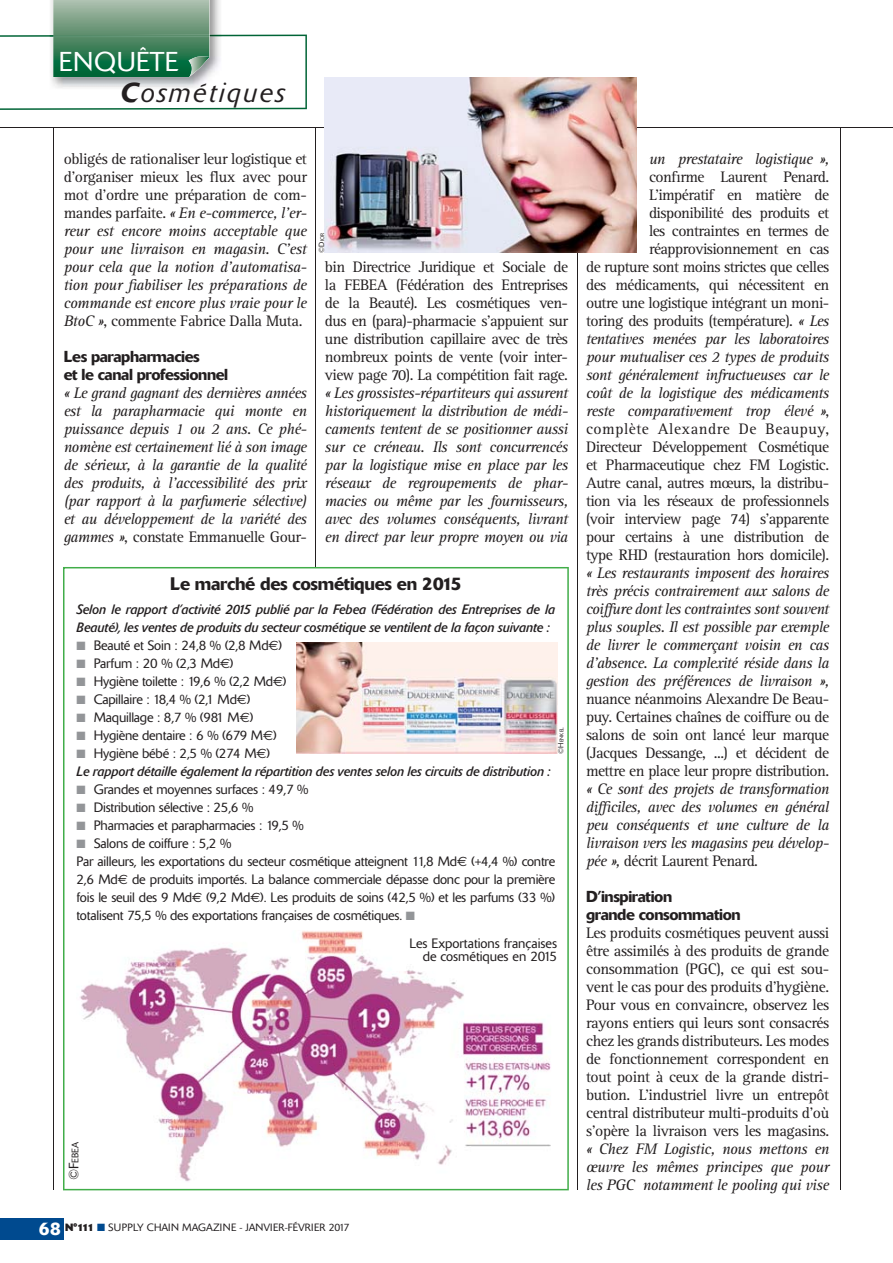
<style>
.page{position:relative;width:893px;height:1263px;background:#fff}
.page>*{position:absolute;margin:0;border:0;box-sizing:border-box;transform-origin:0 0}
.t1{font:italic 300 27px/31.2px "Delta";letter-spacing:.1em;color:#231f20}
.t2{font:500 18px "Delta";letter-spacing:-.015em;color:#231f20}
.t3{font:15.75px/18px "Rotis Serif";letter-spacing:-.035em;color:#231f20;text-align:justify}
.t4{font:italic 15.75px/18px "Rotis Serif";letter-spacing:-.035em;color:#231f20;text-align:justify}
.t5{font:500 15.75px/18px "Delta";letter-spacing:-.025em;color:#231f20}
.t6{font:300 13.5px/18px "Delta";letter-spacing:-.015em;color:#231f20}
.t7{font:italic 13.5px/18px "Delta";letter-spacing:-.015em;color:#231f20;scale:.95 1}
.t8{font:300 10.5px "Delta";letter-spacing:.02em;color:#231f20}
.t9{font:300 9.45px "Delta";color:#231f20}
.t10{font:300 5.25px "Delta";letter-spacing:.02em;color:#231f20}
.s1{font-style:normal;color:#fff}
.s2{font-weight:500}
.s3{font-style:normal}
.s4{font-size:7.5px}
.s5{color:#939598}
.s6{font-family:"Euro Sans";font-weight:400}
.s7{font-weight:300;font-style:normal}
.s8{font-family:"Euro Sans";font-style:normal}
.s9{font-size:13.5px}
.s10{font-weight:500;font-size:18px;color:#fff}
.s11{font-weight:700}
.s12{color:#004a8f}
.s13{font-style:italic}
</style>
<div class="page">
<div style="left:0;top:1218px;width:64px;height:22px;background:#004a8f"></div>
<hr style="left:53px;top:128px;width:1px;height:1062px;background:#231f20">
<hr style="left:840px;top:128px;width:1px;height:1062px;background:#231f20">
<hr style="left:0;top:127px;width:893px;height:1px;background:#231f20">
<img style="left:51px;top:0;width:171px;height:35px">
<img style="left:210px;top:0;width:1px;height:35px">
<svg style="left:0;top:35px;width:307px;height:75px"></svg>
<img style="left:53px;top:0;width:157px;height:77px">
<img style="left:53px;top:35px;width:157px;height:2px">
<img style="left:61px;top:47px;width:117px;height:27px">
<img style="left:188px;top:56px;width:22px;height:21px">
<hr style="left:316px;top:128px;width:1px;height:1062px;background:#231f20">
<hr style="left:577px;top:128px;width:1px;height:1062px;background:#231f20">
<svg style="left:63px;top:567px;width:506px;height:623px"></svg>
<img style="left:76px;top:930px;width:480px;height:253px">
<img style="left:325px;top:77px;width:311px;height:176px">
<img style="left:297px;top:642px;width:260px;height:112px">
<h1 class="t1" style="left:120px;top:49px;width:166px;text-indent:-61px"><span class="s1">ENQUÊTE<br></span><span class="s2">C</span>osmétiques</h1>
<p class="t4" style="left:64px;top:151px;width:245px"><span class="s3">obligés de rationaliser leur logistique et d’organiser mieux les flux avec pour mot d’ordre une préparation de com&shy;mandes parfaite.</span> « En e-commerce, l’er&shy;reur est encore moins acceptable que pour une livraison en magasin. C’est pour cela que la notion d’automatisa&shy;tion pour fiabiliser les préparations de commande est encore plus vraie pour le BtoC »<span class="s3">, commente Fabrice Dalla Muta.</span></p>
<p class="t5" style="left:64px;top:349px;width:166px">Les parapharmacies<br>et le canal professionnel</p>
<p class="t4" style="left:64px;top:385px;width:245px">« Le grand gagnant des dernières années est la parapharmacie qui monte en puissance depuis 1 ou 2 ans. Ce phé&shy;nomène est certainement lié à son image de sérieux, à la garantie de la qualité des produits, à l’accessibilité des prix (par rapport à la parfumerie sélective) et au développement de la variété des gammes »<span class="s3">, constate Emmanuelle Gour-</span></p>
<p class="t10" style="left:320px;top:253px;width:22px;rotate:-90deg"><span class="s4">©D</span>IOR</p>
<p class="t3" style="left:325px;top:259px;width:245px">bin Directrice Juridique et Sociale de la FEBEA (Fédération des Entreprises de la Beauté). Les cosmétiques ven&shy;dus en (para)-pharmacie s’appuient sur une distribution capillaire avec de très nombreux points de vente (voir inter&shy;view page 70). La compétition fait rage.</p>
<p class="t4" style="left:325px;top:385px;width:245px">« Les grossistes-répartiteurs qui assurent historiquement la distribution de médi&shy;caments tentent de se positionner aussi sur ce créneau. Ils sont concurrencés par la logistique mise en place par les réseaux de regroupements de phar&shy;macies ou même par les fournisseurs, avec des volumes conséquents, livrant en direct par leur propre moyen ou via</p>
<p class="t2" style="left:170px;top:577px;width:293px">Le marché des cosmétiques en 2015</p>
<p class="t7" style="left:76px;top:601px;width:505px">Selon le rapport d’activité 2015 publié par la Febea (Fédération des Entreprises de la<br>Beauté), les ventes de produits du secteur cosmétique se ventilent de la façon suivante :</p>
<p class="t6" style="left:76px;top:637px;width:207px"><span class="s5">■</span> Beauté et Soin : 24,8 % (2,8 Md<span class="s6">€</span>)</p>
<p class="t6" style="left:76px;top:655px;width:159px"><span class="s5">■</span> Parfum : 20 % (2,3 Md<span class="s6">€</span>)</p>
<p class="t6" style="left:76px;top:673px;width:212px"><span class="s5">■</span> Hygiène toilette : 19,6 % (2,2 Md<span class="s6">€</span>)</p>
<p class="t6" style="left:76px;top:691px;width:175px"><span class="s5">■</span> Capillaire : 18,4 % (2,1 Md<span class="s6">€</span>)</p>
<p class="t6" style="left:76px;top:709px;width:178px"><span class="s5">■</span> Maquillage : 8,7 % (981 M<span class="s6">€</span>)</p>
<p class="t6" style="left:76px;top:727px;width:202px"><span class="s5">■</span> Hygiène dentaire : 6 % (679 M<span class="s6">€</span>)</p>
<p class="t7" style="left:76px;top:745px;width:501px"><span class="s5">■</span> <span class="s7">Hygiène bébé : 2,5 % (274 M</span><span class="s8">€</span><span class="s7">)<br></span>Le rapport détaille également la répartition des ventes selon les circuits de distribution :</p>
<p class="t6" style="left:76px;top:781px;width:233px"><span class="s5">■</span> Grandes et moyennes surfaces : 49,7 %</p>
<p class="t6" style="left:76px;top:799px;width:178px"><span class="s5">■</span> Distribution sélective : 25,6 %</p>
<p class="t6" style="left:76px;top:817px;width:229px"><span class="s5">■</span> Pharmacies et parapharmacies : 19,5 %</p>
<p class="t6" style="left:76px;top:835px;width:480px"><span class="s5">■</span> Salons de coiffure : 5,2 %<br>Par ailleurs, les exportations du secteur cosmétique atteignent 11,8 Md<span class="s6">€</span> (+4,4 %) contre 2,6 Md<span class="s6">€</span> de produits importés. La balance commerciale dépasse donc pour la première fois le seuil des 9 Md<span class="s6">€</span> (9,2 Md<span class="s6">€</span>). Les produits de soins (42,5 %) et les parfums (33 %) totalisent 75,5 % des exportations françaises de cosmétiques. <span class="s5">■</span></p>
<p class="t10" style="left:560px;top:754px;width:28px;rotate:-90deg"><span class="s4">©H</span>ENKEL</p>
<p class="t6" style="left:409px;top:938px;width:149px;line-height:13.5px;text-align:right">Les Exportations françaises de cosmétiques en 2015</p>
<p class="t9" style="left:72px;top:1180px;width:39px;rotate:-90deg"><span class="s9">©F</span>EBEA</p>
<p class="t8" style="left:39px;top:1224px;width:312px"><span class="s10">68</span> <span class="s11">N°111</span> <span class="s12">■</span> SUPPLY CHAIN MAGAZINE - JANVIER-FÉVRIER 2017</p>
<p class="t4" style="left:649px;top:151px;width:182px">un prestataire logistique »,</p>
<p class="t3" style="left:586px;top:169px;width:245px;text-align:right">confirme Laurent Penard.<br>L’impératif en matière de disponibilité des produits et<br>les contraintes en termes de réapprovisionnement en cas<br>de rupture sont moins strictes que celles des médicaments, qui nécessitent en outre une logistique intégrant un moni&shy;toring des produits (température). <span class="s13">« Les tentatives menées par les laboratoires pour mutualiser ces 2 types de produits sont généralement infructueuses car le coût de la logistique des médicaments reste comparativement trop élevé »</span>, complète Alexandre De Beaupuy, Directeur Développement Cosmétique et Pharmaceutique chez FM Logistic.<br>Autre canal, autres mœurs, la distribu&shy;tion via les réseaux de professionnels (voir interview page 74) s’apparente pour certains à une distribution de type RHD (restauration hors domicile).</p>
<p class="t4" style="left:586px;top:565px;width:245px">« Les restaurants imposent des horaires très précis contrairement aux salons de coiffure dont les contraintes sont souvent plus souples. Il est possible par exemple de livrer le commerçant voisin en cas d’absence. La complexité réside dans la gestion des préférences de livraison »,</p>
<p class="t3" style="left:586px;top:691px;width:245px">nuance néanmoins Alexandre De Beau&shy;puy. Certaines chaînes de coiffure ou de salons de soin ont lancé leur marque (Jacques Dessange, ...) et décident de mettre en place leur propre distribution.</p>
<p class="t4" style="left:586px;top:781px;width:245px">« Ce sont des projets de transformation difficiles, avec des volumes en général peu conséquents et une culture de la livraison vers les magasins peu dévelop&shy;pée », <span class="s3">décrit Laurent Penard.</span></p>
<p class="t5" style="left:586px;top:889px;width:156px">D’inspiration<br>grande consommation</p>
<p class="t3" style="left:586px;top:925px;width:245px">Les produits cosmétiques peuvent aussi être assimilés à des produits de grande consommation (PGC), ce qui est sou&shy;vent le cas pour des produits d’hygiène.<br>Pour vous en convaincre, observez les rayons entiers qui leurs sont consacrés chez les grands distributeurs. Les modes de fonctionnement correspondent en tout point à ceux de la grande distri&shy;bution. L’industriel livre un entrepôt central distributeur multi-produits d’où s’opère la livraison vers les magasins.</p>
<p class="t4" style="left:586px;top:1141px;width:245px">« Chez FM Logistic, nous mettons en œuvre les mêmes principes que pour les PGC notamment le pooling qui vise</p>
</div>
